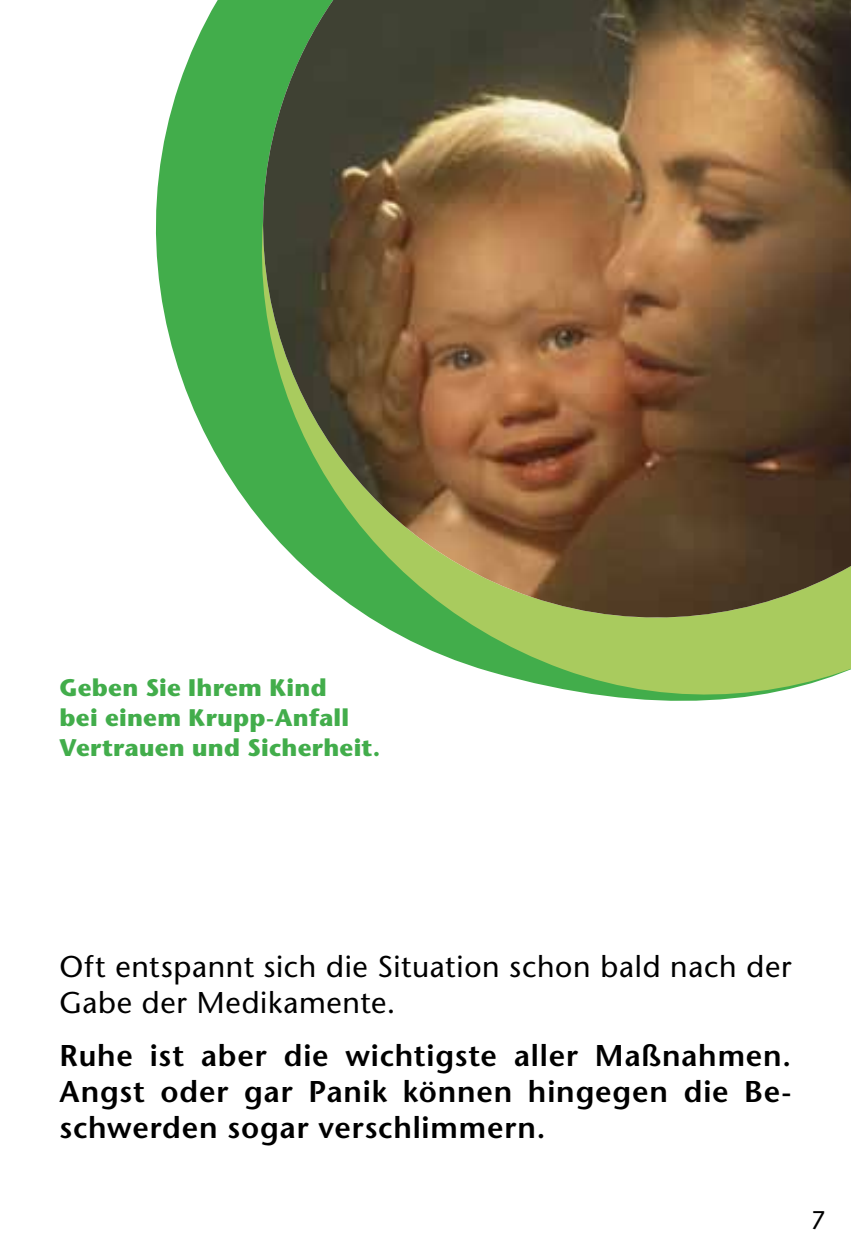
<style>
.page{position:relative;width:851px;height:1259px;background:#fff}
.page>*{position:absolute;margin:0;border:0;box-sizing:border-box;transform-origin:0 0}
.t1{font:600 30px/36px "Stone Sans Std";letter-spacing:.03em;color:#000;text-align:justify}
.t2{font:500 30px/36px "Stone Sans Std";letter-spacing:.02em;color:#000}
.t3{font:500 25.5px "Stone Sans Std";color:#000}
.t4{font:700 24px/30px "Stone Sans Std";letter-spacing:.01em;color:#42ad4b}
</style>
<div class="page">
<svg style="left:156px;top:19px;width:51px;height:419px;fill:#42ad4b"></svg>
<svg style="left:207px;top:6px;width:643px;height:695px"></svg>
<svg style="left:214px;top:0;width:636px;height:666px"></svg>
<img style="left:261px;top:0;width:589px;height:626px">
<p class="t4" style="left:60px;top:672px;width:322px">Geben Sie Ihrem Kind<br>bei einem Krupp-Anfall<br>Vertrauen und Sicherheit.</p>
<p class="t2" style="left:60px;top:948px;width:733px">Oft entspannt sich die Situation schon bald nach der<br>Gabe der Medikamente.</p>
<p class="t1" style="left:60px;top:1037px;width:733px">Ruhe ist aber die wichtigste aller Maßnahmen.<br>Angst oder gar Panik können hingegen die Be&shy;schwerden sogar verschlimmern.</p>
<p class="t3" style="left:810px;top:1205px;width:16px">7</p>
</div>
